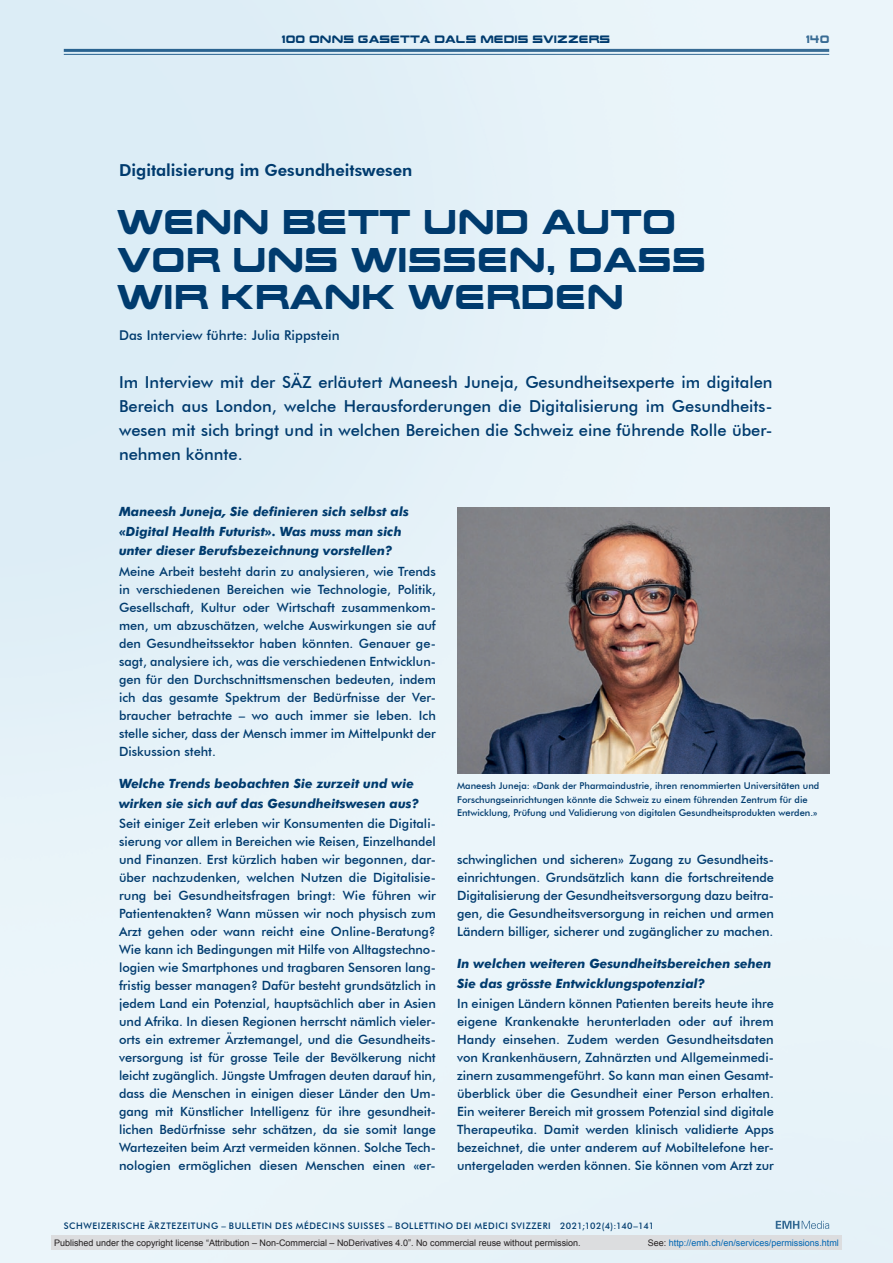
<style>
.page{position:relative;width:893px;height:1263px;background:#fff}
.page>*{position:absolute;margin:0;border:0;box-sizing:border-box;transform-origin:0 0}
.article_titel{font:24px/37.5px "Future Earth";color:#003b6e}
.section_pl{font:500 16.5px/24px "Futura BT";color:#003b6e;text-align:justify}
.pre_heading{font:800 16.5px "Futura BT";color:#003b6e}
.author_notes{font:500 13.5px "Futura BT";color:#003b6e}
.section_pn{font:500 12.75px/18px "Futura BT";color:#003b6e;text-align:justify}
.t1{font:italic 700 12.75px/19.5px "Futura BT";color:#003b6e}
.fig_caption{font:500 9.3px/13.5px "Futura BT";color:#003b6e}
.t2{font:9px "Arial";color:#231f20}
.fusszeile{font:500 9px "Futura BT";letter-spacing:.06em;color:#003b6e}
.t3{font:9px "Arial";color:#0066b3}
.t4{font:7.5px "Future Earth";color:#003b6e}
.s1{color:#231f20}
</style>
<div class="page">
<img style="left:0;top:0;width:893px;height:1263px">
<img style="left:457px;top:507px;width:372px;height:266px">
<div style="left:51px;top:1235px;width:791px;height:15px;background:#dcdddf"></div>
<p class="t4" style="left:282px;top:36px;width:330px">100 ONNS GASETTA DALS MEDIS SVIZZERS</p>
<p class="t4" style="left:806px;top:36px;width:25px">140</p>
<p class="pre_heading" style="left:119px;top:160px;width:295px">Digitalisierung im Gesundheitswesen</p>
<p class="article_titel" style="left:119px;top:207px;width:591px">WENN BETT UND AUTO<br>VOR UNS WISSEN, DASS<br>WIR KRANK WERDEN</p>
<p class="author_notes" style="left:119px;top:327px;width:222px">Das Interview führte: Julia Rippstein</p>
<p class="section_pl" style="left:119px;top:370px;width:655px">Im Interview mit der SÄZ erläutert Maneesh Juneja, Gesundheitsexperte im digitalen Bereich aus London, welche Herausforderungen die Digitalisierung im Gesundheits&shy;wesen mit sich bringt und in welchen Bereichen die Schweiz eine führende Rolle über&shy;nehmen könnte.</p>
<p class="t1" style="left:119px;top:502px;width:291px">Maneesh Juneja, Sie definieren sich selbst als «Digital Health Futurist». Was muss man sich unter dieser Berufsbezeichnung vorstellen?</p>
<p class="section_pn" style="left:119px;top:562px;width:318px">Meine Arbeit besteht darin zu analysieren, wie Trends in verschiedenen Bereichen wie Technologie, Politik, Gesellschaft, Kultur oder Wirtschaft zusammenkom&shy;men, um abzuschätzen, welche Auswirkungen sie auf den Gesundheitssektor haben könnten. Genauer ge&shy;sagt, analysiere ich, was die verschiedenen Entwicklun&shy;gen für den Durchschnittsmenschen bedeuten, indem ich das gesamte Spektrum der Bedürfnisse der Ver&shy;braucher betrachte – wo auch immer sie leben. Ich stelle sicher, dass der Mensch immer im Mittelpunkt der Diskussion steht.</p>
<p class="t1" style="left:119px;top:774px;width:301px">Welche Trends beobachten Sie zurzeit und wie wirken sie sich auf das Gesundheitswesen aus?</p>
<p class="section_pn" style="left:119px;top:814px;width:318px">Seit einiger Zeit erleben wir Konsumenten die Digitali&shy;sierung vor allem in Bereichen wie Reisen, Einzelhandel und Finanzen. Erst kürzlich haben wir begonnen, dar&shy;über nachzudenken, welchen Nutzen die Digitalisie&shy;rung bei Gesundheitsfragen bringt: Wie führen wir Patientenakten? Wann müssen wir noch physisch zum Arzt gehen oder wann reicht eine Online-Beratung?<br>Wie kann ich Bedingungen mit Hilfe von Alltagstechno&shy;logien wie Smartphones und tragbaren Sensoren lang&shy;fristig besser managen? Dafür besteht grundsätzlich in jedem Land ein Potenzial, hauptsächlich aber in Asien und Afrika. In diesen Regionen herrscht nämlich vieler&shy;orts ein extremer Ärztemangel, und die Gesundheits&shy;versorgung ist für grosse Teile der Bevölkerung nicht leicht zugänglich. Jüngste Umfragen deuten darauf hin, dass die Menschen in einigen dieser Länder den Um&shy;gang mit Künstlicher Intelligenz für ihre gesundheit&shy;lichen Bedürfnisse sehr schätzen, da sie somit lange Wartezeiten beim Arzt vermeiden können. Solche Tech&shy;nologien ermöglichen diesen Menschen einen «er-</p>
<p class="fig_caption" style="left:457px;top:779px;width:364px">Maneesh Juneja: «Dank der Pharmaindustrie, ihren renommierten Universitäten und<br>Forschungseinrichtungen könnte die Schweiz zu einem führenden Zentrum für die<br>Entwicklung, Prüfung und Validierung von digitalen Gesundheitsprodukten werden.»</p>
<p class="section_pn" style="left:457px;top:850px;width:318px">schwinglichen und sicheren» Zugang zu Gesundheits&shy;einrichtungen. Grundsätzlich kann die fortschreitende Digitalisierung der Gesundheitsversorgung dazu beitra&shy;gen, die Gesundheitsversorgung in reichen und armen Ländern billiger, sicherer und zugänglicher zu machen.</p>
<p class="t1" style="left:457px;top:954px;width:316px">In welchen weiteren Gesundheitsbereichen sehen<br>Sie das grösste Entwicklungspotenzial?</p>
<p class="section_pn" style="left:457px;top:994px;width:318px">In einigen Ländern können Patienten bereits heute ihre eigene Krankenakte herunterladen oder auf ihrem Handy einsehen. Zudem werden Gesundheitsdaten von Krankenhäusern, Zahnärzten und Allgemeinmedi&shy;zinern zusammengeführt. So kann man einen Gesamt&shy;überblick über die Gesundheit einer Person erhalten.<br>Ein weiterer Bereich mit grossem Potenzial sind digitale Therapeutika. Damit werden klinisch validierte Apps bezeichnet, die unter anderem auf Mobiltelefone her&shy;untergeladen werden können. Sie können vom Arzt zur</p>
<p class="fusszeile" style="left:64px;top:1220px;width:592px">SCHWEIZERISCHE ÄRZTEZEITUNG – BULLETIN DES MÉDECINS SUISSES – BOLLETTINO DEI MEDICI SVIZZERI 2021;102(4):140–141</p>
<p class="t2" style="left:54px;top:1237px;width:528px">Published under the copyright license “Attribution – Non-Commercial – NoDerivatives 4.0”. No commercial reuse without permission.</p>
<p class="t3" style="left:648px;top:1237px;width:193px"><span class="s1">See:</span> http://emh.ch/en/services/permissions.html</p>
</div>
